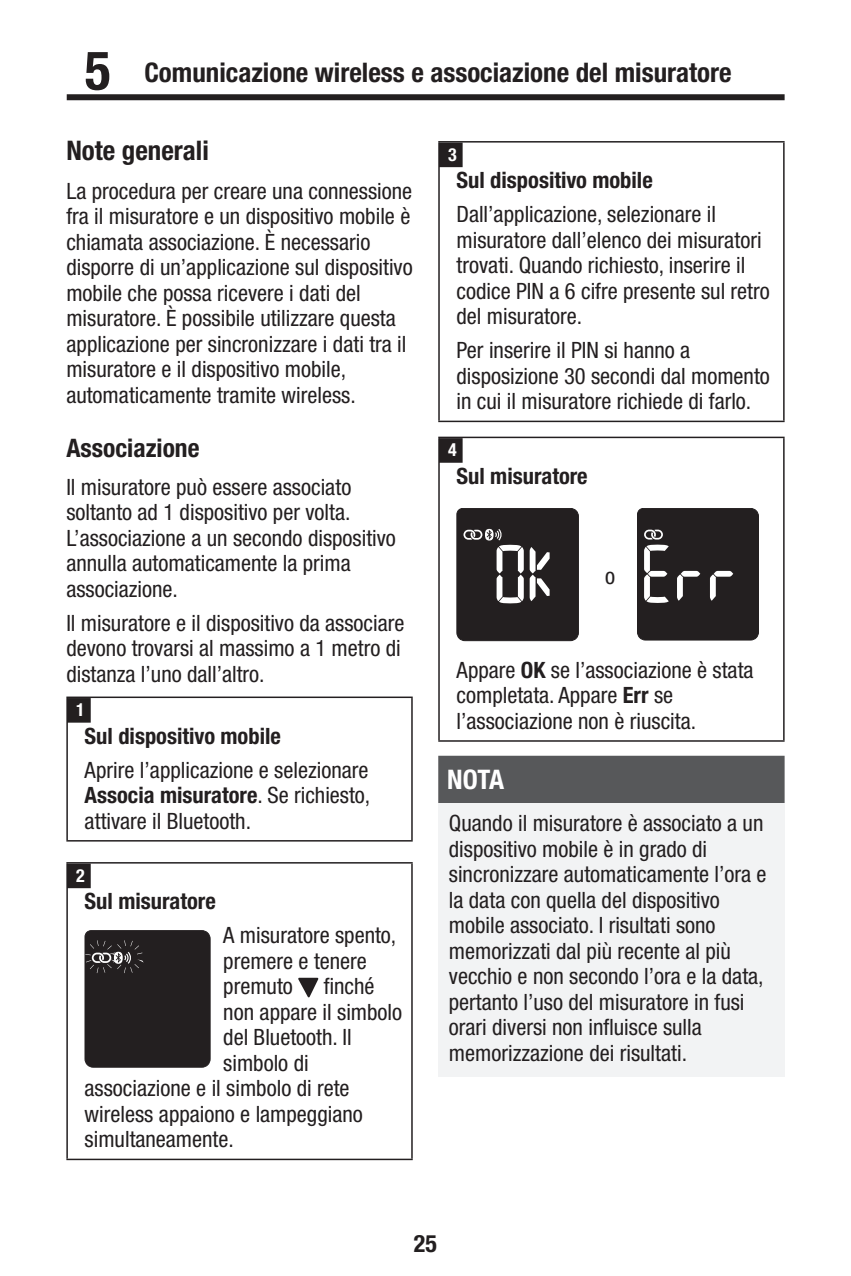
<style>
.page{position:relative;width:851px;height:1276px;background:#fff}
.page>*{position:absolute;margin:0;border:0;box-sizing:border-box;transform-origin:0 0}
.t1{font:700 condensed 27px "Helvetica Neue LTW1 G";color:#231f20}
.t2{font:700 condensed 27px "Helvetica Neue LTW1 G";color:#fff}
.t3{font:700 condensed 25.5px "Helvetica Neue LTW1 G";color:#231f20}
.t4{font:700 condensed 24px "Helvetica Neue LTW1 G";color:#231f20}
.t5{font:condensed 22.5px/25.5px "Helvetica Neue LTW1 G";color:#231f20}
.t6{font:700 condensed 22.5px "Helvetica Neue LTW1 G";color:#231f20}
.t7{font:700 condensed 18px "Helvetica Neue LTW1 G";color:#fff}
.s1{font-size:54px}
.s2{font-weight:700}
</style>
<div class="page">
<div style="left:67px;top:94px;width:717px;height:6px;background:#231f20"></div>
<hr style="left:66px;top:696px;width:346px;height:2px;background:#231f20">
<hr style="left:66px;top:698px;width:2px;height:142px;background:#231f20">
<hr style="left:411px;top:698px;width:1px;height:142px;background:#231f20">
<hr style="left:66px;top:840px;width:346px;height:1px;background:#231f20">
<div style="left:68px;top:698px;width:23px;height:24px;background:#231f20"></div>
<hr style="left:66px;top:862px;width:346px;height:1px;background:#231f20">
<hr style="left:66px;top:863px;width:2px;height:295px;background:#231f20">
<hr style="left:411px;top:863px;width:1px;height:295px;background:#231f20">
<hr style="left:66px;top:1158px;width:346px;height:2px;background:#231f20">
<div style="left:68px;top:863px;width:23px;height:25px;background:#231f20"></div>
<div style="left:85px;top:930px;width:125px;height:137px;background:#231f20"></div>
<svg style="left:298px;top:977px;width:20px;height:20px"></svg>
<div style="left:438px;top:756px;width:346px;height:60px;background:#57585a"></div>
<div style="left:438px;top:803px;width:346px;height:273px;background:#f2f3f4"></div>
<hr style="left:438px;top:141px;width:346px;height:2px;background:#231f20">
<hr style="left:438px;top:143px;width:1px;height:278px;background:#231f20">
<hr style="left:783px;top:143px;width:1px;height:278px;background:#231f20">
<hr style="left:438px;top:421px;width:346px;height:1px;background:#231f20">
<div style="left:439px;top:143px;width:23px;height:24px;background:#231f20"></div>
<hr style="left:438px;top:437px;width:346px;height:1px;background:#231f20">
<hr style="left:438px;top:438px;width:1px;height:302px;background:#231f20">
<hr style="left:783px;top:438px;width:1px;height:302px;background:#231f20">
<hr style="left:438px;top:740px;width:346px;height:1px;background:#231f20">
<div style="left:439px;top:438px;width:23px;height:25px;background:#231f20"></div>
<svg style="left:456px;top:508px;width:122px;height:133px"></svg>
<svg style="left:637px;top:508px;width:121px;height:132px"></svg>
<p class="t1" style="left:85px;top:56px;width:648px"><span class="s1">5</span> Comunicazione wireless e associazione del misuratore</p>
<p class="t1" style="left:66px;top:135px;width:144px">Note generali</p>
<p class="t5" style="left:66px;top:178px;width:348px">La procedura per creare una connessione fra il misuratore e un dispositivo mobile è chiamata associazione. È necessario disporre di un’applicazione sul dispositivo mobile che possa ricevere i dati del misuratore. È possibile utilizzare questa applicazione per sincronizzare i dati tra il misuratore e il dispositivo mobile, automaticamente tramite wireless.</p>
<p class="t3" style="left:66px;top:432px;width:135px">Associazione</p>
<p class="t5" style="left:66px;top:474px;width:331px">Il misuratore può essere associato soltanto ad 1 dispositivo per volta.<br>L’associazione a un secondo dispositivo annulla automaticamente la prima associazione.</p>
<p class="t5" style="left:66px;top:610px;width:339px">Il misuratore e il dispositivo da associare devono trovarsi al massimo a 1 metro di distanza l’uno dall’altro.</p>
<p class="t7" style="left:76px;top:699px;width:10px">1</p>
<p class="t6" style="left:85px;top:722px;width:198px">Sul dispositivo mobile</p>
<p class="t5" style="left:85px;top:757px;width:287px;text-align:justify">Aprire l’applicazione e selezionare <span class="s2">Associa misuratore</span>. Se richiesto, attivare il Bluetooth.</p>
<p class="t7" style="left:76px;top:864px;width:10px">2</p>
<p class="t6" style="left:85px;top:888px;width:133px">Sul misuratore</p>
<p class="t5" style="left:223px;top:922px;width:175px">A misuratore spento, premere e tenere premuto</p>
<p class="t5" style="left:323px;top:973px;width:52px">finché</p>
<p class="t5" style="left:223px;top:999px;width:180px">non appare il simbolo</p>
<p class="t5" style="left:223px;top:1024px;width:130px">del Bluetooth. Il</p>
<p class="t5" style="left:223px;top:1050px;width:87px">simbolo di</p>
<p class="t5" style="left:85px;top:1075px;width:266px">associazione e il simbolo di rete</p>
<p class="t5" style="left:85px;top:1101px;width:279px">wireless appaiono e lampeggiano</p>
<p class="t5" style="left:85px;top:1126px;width:151px">simultaneamente.</p>
<p class="t7" style="left:448px;top:143px;width:10px">3</p>
<p class="t6" style="left:456px;top:167px;width:198px">Sul dispositivo mobile</p>
<p class="t5" style="left:456px;top:202px;width:315px">Dall’applicazione, selezionare il misuratore dall’elenco dei misuratori trovati. Quando richiesto, inserire il codice PIN a 6 cifre presente sul retro del misuratore.</p>
<p class="t5" style="left:456px;top:338px;width:315px">Per inserire il PIN si hanno a disposizione 30 secondi dal momento in cui il misuratore richiede di farlo.</p>
<p class="t7" style="left:448px;top:439px;width:10px">4</p>
<p class="t6" style="left:456px;top:462px;width:133px">Sul misuratore</p>
<p class="t5" style="left:605px;top:563px;width:11px">o</p>
<p class="t5" style="left:456px;top:657px;width:298px">Appare <span class="s2">OK</span> se l’associazione è stata completata. Appare <span class="s2">Err</span> se l’associazione non è riuscita.</p>
<p class="t2" style="left:447px;top:763px;width:58px">NOTA</p>
<p class="t5" style="left:449px;top:810px;width:319px">Quando il misuratore è associato a un dispositivo mobile è in grado di sincronizzare automaticamente l’ora e la data con quella del dispositivo mobile associato. I risultati sono memorizzati dal più recente al più vecchio e non secondo l’ora e la data, pertanto l’uso del misuratore in fusi orari diversi non influisce sulla memorizzazione dei risultati.</p>
<p class="t4" style="left:414px;top:1229px;width:25px">25</p>
</div>
